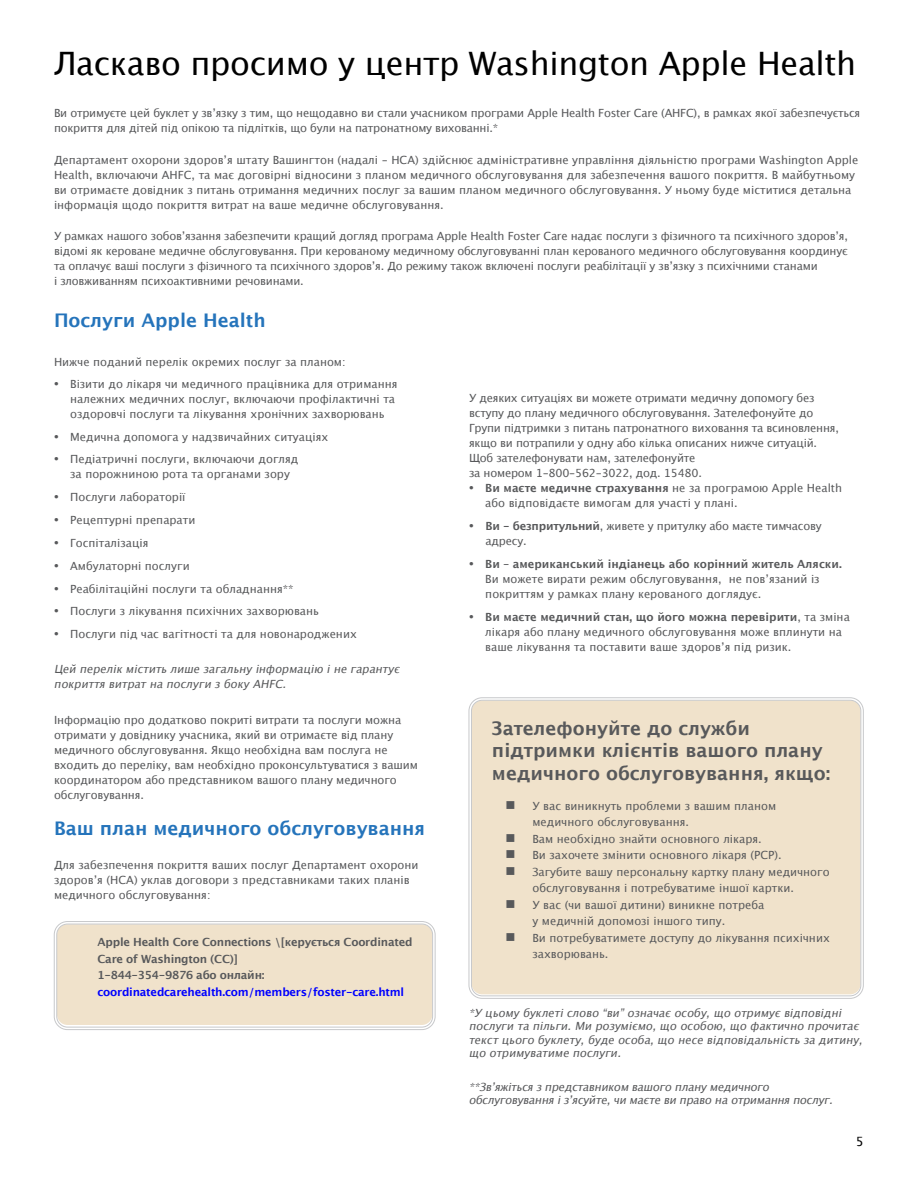
<style>
.page{position:relative;width:918px;height:1188px;background:#fff}
.page>*{position:absolute;margin:0;border:0;box-sizing:border-box;transform-origin:0 0}
.t1{font:32.25px "Lucida Grande";letter-spacing:-.01em;color:#000}
.t2{font:700 18.75px/22.5px "Lucida Grande";color:#58595b}
.t3{font:700 18.75px "Lucida Grande";color:#2574bb}
.t4{font:12.75px "Lucida Grande";color:#000}
.t5{font:11.25px/15px "Lucida Grande";color:#58595b}
.t6{font:11.25px/15px "Lucida Grande";letter-spacing:-.02em;color:#58595b}
.t7{font:italic 11.25px/13.5px "Lucida Grande";color:#58595b}
.t8{font:700 11.25px/16.5px "Lucida Grande";letter-spacing:-.02em;color:#58595b}
.t9{font:700 11.25px "Lucida Grande";letter-spacing:-.02em;color:#00f}
.s1{font-family:"Myriad Pro";font-size:16.5px}
.s2{font-weight:700}
</style>
<div class="page">
<div style="left:470px;top:699px;width:392px;height:297px;background:#f0e2cb;border-radius:12px"></div>
<div style="left:469px;top:697px;width:395px;height:302px;border:1px solid #c7c8ca;border-radius:13px"></div>
<div style="left:471px;top:700px;width:390px;height:296px;border:1px solid #c7c8ca;border-radius:11px"></div>
<div style="left:56px;top:923px;width:378px;height:103px;background:#f0e2cb;border-radius:12px"></div>
<div style="left:54px;top:921px;width:381px;height:107px;border:3px solid #fff;border-radius:12px"></div>
<div style="left:54px;top:921px;width:381px;height:109px;border:1px solid #c7c8ca;border-radius:13px"></div>
<div style="left:56px;top:924px;width:377px;height:103px;border:1px solid #c7c8ca;border-radius:11px"></div>
<h1 class="t1" style="left:54px;top:42px;width:804px">Ласкаво просимо у центр Washington Apple Health</h1>
<p class="t6" style="left:54px;top:106px;width:808px">Ви отримуєте цей буклет у зв’язку з тим, що нещодавно ви стали учасником програми Apple Health Foster Care (AHFC), в рамках якої забезпечується покриття для дітей під опікою та підлітків, що були на патронатному вихованні.*</p>
<p class="t5" style="left:54px;top:153px;width:806px">Департамент охорони здоров’я штату Вашингтон (надалі - HCA) здійснює адміністративне управління діяльністю програми Washington Apple Health, включаючи AHFC, та має договірні відносини з планом медичного обслуговування для забезпечення вашого покриття. В майбутньому ви отримаєте довідник з питань отримання медичних послуг за вашим планом медичного обслуговування. У ньому буде міститися детальна інформація щодо покриття витрат на ваше медичне обслуговування.</p>
<p class="t6" style="left:54px;top:229px;width:796px">У рамках нашого зобов’язання забезпечити кращий догляд програма Apple Health Foster Care надає послуги з фізичного та психічного здоров’я, відомі як кероване медичне обслуговування. При керованому медичному обслуговуванні план керованого медичного обслуговування координує та оплачує ваші послуги з фізичного та психічного здоров’я. До режиму також включені послуги реабілітації у зв’язку з психічними станами<br>і зловживанням психоактивними речовинами.</p>
<h2 class="t3" style="left:54px;top:308px;width:213px">Послуги Аpple Health</h2>
<p class="t5" style="left:54px;top:355px;width:293px">Нижче поданий перелік окремих послуг за планом:</p>
<p class="t5" style="left:70px;top:377px;width:329px;text-indent:-16px"><span class="s1">•</span> Візити до лікаря чи медичного працівника для отримання належних медичних послуг, включаючи профілактичні та оздоровчі послуги та лікування хронічних захворювань</p>
<p class="t5" style="left:54px;top:430px;width:276px"><span class="s1">•</span> Медична допомога у надзвичайних ситуаціях</p>
<p class="t5" style="left:70px;top:452px;width:230px;text-indent:-16px"><span class="s1">•</span> Педіатричні послуги, включаючи догляд за порожниною рота та органами зору</p>
<p class="t5" style="left:54px;top:490px;width:133px"><span class="s1">•</span> Послуги лабораторії</p>
<p class="t5" style="left:54px;top:513px;width:143px"><span class="s1">•</span> Рецептурні препарати</p>
<p class="t5" style="left:54px;top:536px;width:96px"><span class="s1">•</span> Госпіталізація</p>
<p class="t5" style="left:54px;top:559px;width:137px"><span class="s1">•</span> Амбулаторні послуги</p>
<p class="t5" style="left:54px;top:582px;width:241px"><span class="s1">•</span> Реабілітаційні послуги та обладнання**</p>
<p class="t5" style="left:54px;top:604px;width:266px"><span class="s1">•</span> Послуги з лікування психічних захворювань</p>
<p class="t5" style="left:54px;top:627px;width:304px"><span class="s1">•</span> Послуги під час вагітності та для новонароджених</p>
<p class="t7" style="left:54px;top:662px;width:350px;line-height:15px">Цей перелік містить лише загальну інформацію іне гарантує покриття витрат на послуги з боку AHFC.</p>
<p class="t5" style="left:54px;top:713px;width:365px">Інформацію про додатково покриті витрати та послуги можна отримати у довіднику учасника, який ви отримаєте від плану медичного обслуговування. Якщо необхідна вам послуга не входить до переліку, вам необхідно проконсультуватися з вашим координатором або представником вашого плану медичного обслуговування.</p>
<h2 class="t3" style="left:54px;top:815px;width:373px">Ваш план медичного обслуговування</h2>
<p class="t5" style="left:54px;top:858px;width:366px">Для забезпечення покриття ваших послуг Департамент охорони здоров’я (HCA) уклав договори з представниками таких планів медичного обслуговування:</p>
<p class="t6" style="left:469px;top:391px;width:371px">У деяких ситуаціях ви можете отримати медичну допомогу без вступу до плану медичного обслуговування. Зателефонуйте до Групи підтримки з питань патронатного виховання та всиновлення, якщо ви потрапили у одну або кілька описаних нижче ситуацій.<br>Щоб зателефонувати нам, зателефонуйте<br>за номером 1-800-562-3022, дод. 15480.</p>
<p class="t5" style="left:485px;top:481px;width:358px;text-indent:-16px"><span class="s1">•</span> <span class="s2">Ви маєте медичне страхування</span> не за програмою Apple Health або відповідаєте вимогам для участі у плані.</p>
<p class="t6" style="left:486px;top:519px;width:338px;text-indent:-17px"><span class="s1">•</span> <span class="s2">Ви - безпритульний</span>, живете у притулку або маєте тимчасову адресу.</p>
<p class="t5" style="left:485px;top:557px;width:358px;text-indent:-16px"><span class="s1">•</span> <span class="s2">Ви – американський індіанець або корінний житель Аляски.<br></span>Ви можете вирати режим обслуговування, не пов’язаний із покриттям у рамках плану керованого доглядує.</p>
<p class="t5" style="left:485px;top:610px;width:366px;text-indent:-16px"><span class="s1">•</span> <span class="s2">Ви маєте медичний стан, що його можна перевірити</span>, та зміна лікаря або плану медичного обслуговування може вплинути на ваше лікування та поставити ваше здоров’я під ризик.</p>
<h2 class="t2" style="left:492px;top:718px;width:340px">Зателефонуйте до служби підтримки клієнтів вашого плану медичного обслуговування, якщо:</h2>
<p class="t5" style="left:532px;top:798px;width:245px;line-height:16.5px;text-indent:-27px">■ У вас виникнуть проблеми з вашим планом медичного обслуговування.</p>
<p class="t5" style="left:505px;top:832px;width:258px">■ Вам необхідно знайти основного лікаря.</p>
<p class="t5" style="left:505px;top:848px;width:278px">■ Ви захочете змінити основного лікаря (PCP).</p>
<p class="t5" style="left:532px;top:864px;width:299px;line-height:16.5px;text-indent:-27px">■ Загубите вашу персональну картку плану медичного обслуговування і потребуватиме іншої картки.</p>
<p class="t5" style="left:532px;top:897px;width:233px;line-height:16.5px;text-indent:-27px">■ У вас (чи вашої дитини) виникне потреба у медичній допомозі іншого типу.</p>
<p class="t5" style="left:532px;top:930px;width:299px;line-height:16.5px;text-indent:-27px">■ Ви потребуватимете доступу до лікування психічних захворювань.</p>
<p class="t8" style="left:98px;top:935px;width:317px">Apple Health Core Connections \[керується Coordinated<br>Care of Washington (CC)]<br>1-844-354-9876 або онлайн:</p>
<p class="t9" style="left:98px;top:984px;width:308px">coordinatedcarehealth.com/members/foster-care.html</p>
<p class="t7" style="left:469px;top:1006px;width:398px">*У цьому буклетіслово “ви”означає особу,що отримує відповідні послуги та пільги.Ми розуміємо,що особою,що фактично прочитає текст цього буклету,буде особа,що несе відповідальність за дитину, що отримуватиме послуги.</p>
<p class="t7" style="left:469px;top:1081px;width:368px">**Зв’яжітьсязпредставником вашого планумедичного обслуговуванняіз’ясуйте,чи маєте ви право на отриманняпослуг.</p>
<p class="t4" style="left:856px;top:1133px;width:10px">5</p>
</div>
